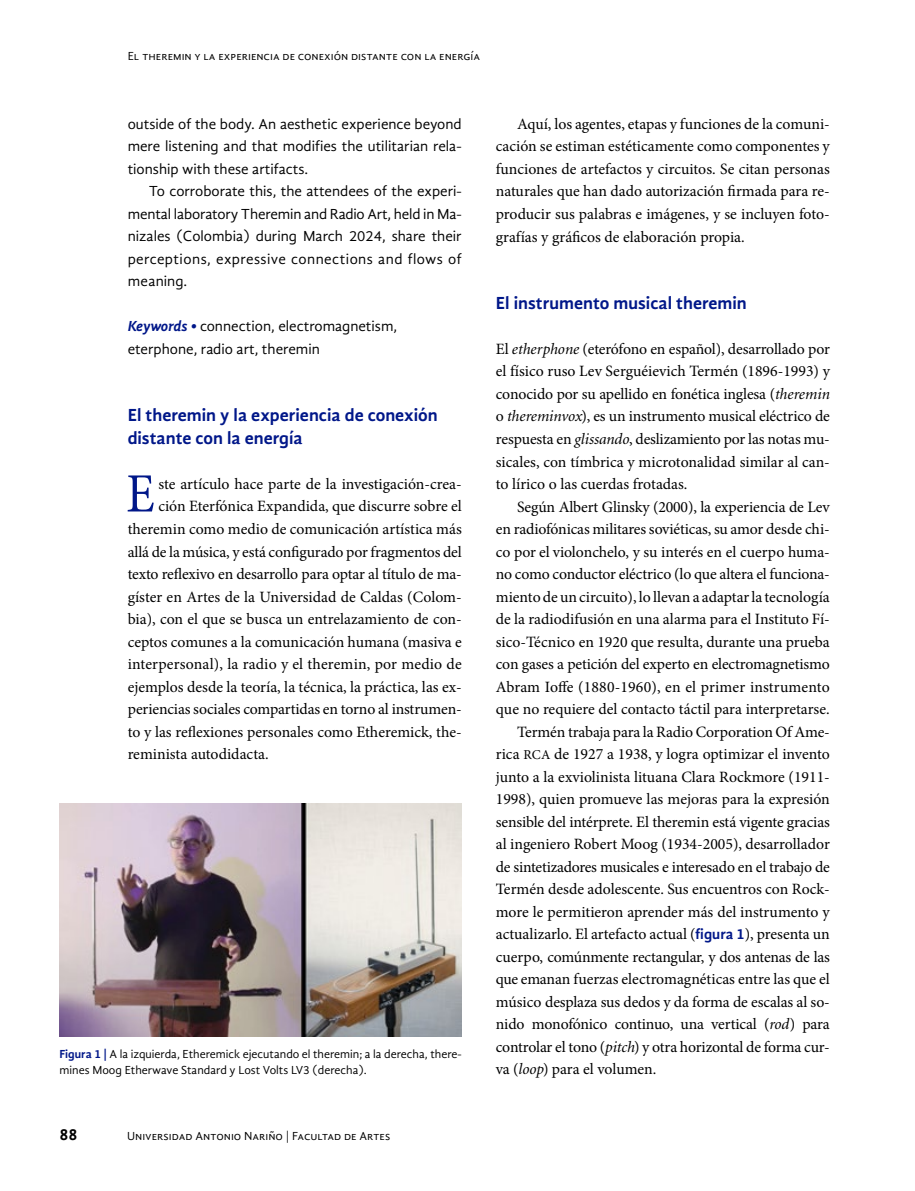
<style>
.page{position:relative;width:915px;height:1191px;background:#fff}
.page>*{position:absolute;margin:0;border:0;box-sizing:border-box;transform-origin:0 0}
.t1{font:55.35px "Minion Pro";color:#001789;scale:.91 1}
.t2{font:700 18px/22.5px "Gandhi Sans";color:#001789}
.t3{font:700 16.5px "Gandhi Sans";color:#000}
.t4{font:15.75px/22.5px "Minion Pro";letter-spacing:-.005em;color:#000;text-align:justify}
.t5{font:15px/22.5px "Gandhi Sans";color:#000;text-align:justify}
.t6{font:12px/16.5px "Gandhi Sans";color:#000}
.s1{font-weight:700;font-style:italic;color:#001789}
.s2{font-weight:700;color:#001789}
.s3{font-family:"Minion";font-style:italic}
.s4{font-size:13.5px}
.s5{font-family:"Gandhi Sans";font-weight:700;font-size:15px;color:#001789}
</style>
<div class="page">
<img style="left:60px;top:803px;width:401px;height:233px">
<p class="t6" style="left:128px;top:47px;width:354px">El theremin y la experiencia de conexión distante con la energía</p>
<p class="t5" style="left:128px;top:113px;width:335px">outside of the body. An aesthetic experience beyond mere listening and that modifies the utilitarian rela&shy;tionship with these artifacts.</p>
<p class="t5" style="left:128px;top:180px;width:335px;text-indent:21px">To corroborate this, the attendees of the experi&shy;mental laboratory Theremin and Radio Art, held in Ma&shy;nizales (Colombia) during March 2024, share their perceptions, expressive connections and flows of meaning.</p>
<p class="t5" style="left:128px;top:315px;width:271px"><span class="s1">Keywords •</span> connection, electromagnetism, eterphone, radio art, theremin</p>
<p class="t2" style="left:128px;top:404px;width:311px">El theremin y la experiencia de conexión distante con la energía</p>
<h1 class="t1" style="left:126px;top:457px;width:33px">E</h1>
<p class="t4" style="left:158px;top:473px;width:305px">ste artículo hace parte de la investigación-crea-</p>
<p class="t4" style="left:158px;top:495px;width:305px">ción Eterfónica Expandida, que discurre sobre el</p>
<p class="t4" style="left:128px;top:518px;width:335px">theremin como medio de comunicación artística más</p>
<p class="t4" style="left:128px;top:540px;width:335px">allá de la música, y está configurado por fragmentos del</p>
<p class="t4" style="left:128px;top:563px;width:334px">texto reflexivo en desarrollo para optar al título de ma-</p>
<p class="t4" style="left:128px;top:585px;width:335px">gíster en Artes de la Universidad de Caldas (Colom-</p>
<p class="t4" style="left:128px;top:608px;width:335px">bia), con el que se busca un entrelazamiento de con-</p>
<p class="t4" style="left:128px;top:630px;width:335px">ceptos comunes a la comunicación humana (masiva e</p>
<p class="t4" style="left:128px;top:653px;width:335px">interpersonal), la radio y el theremin, por medio de</p>
<p class="t4" style="left:128px;top:675px;width:335px">ejemplos desde la teoría, la técnica, la práctica, las ex-</p>
<p class="t4" style="left:128px;top:698px;width:333px">periencias sociales compartidas en torno al instrumen-</p>
<p class="t4" style="left:128px;top:720px;width:335px">to y las reflexiones personales como Etheremick, the-</p>
<p class="t4" style="left:128px;top:743px;width:142px">reminista autodidacta.</p>
<p class="t6" style="left:60px;top:1045px;width:403px"><span class="s2">Figura 1 |</span> A la izquierda, Etheremick ejecutando el theremin; a la derecha, there&shy;mines Moog Etherwave Standard y Lost Volts LV3 (derecha).</p>
<p class="t3" style="left:60px;top:1125px;width:20px">88</p>
<p class="t6" style="left:127px;top:1128px;width:264px">Universidad Antonio Nariño | Facultad de Artes</p>
<p class="t4" style="left:495px;top:113px;width:335px;text-indent:21px">Aquí, los agentes, etapas y funciones de la comuni&shy;cación se estiman estéticamente como componentes y funciones de artefactos y circuitos. Se citan personas naturales que han dado autorización firmada para re&shy;producir sus palabras e imágenes, y se incluyen foto&shy;grafías y gráficos de elaboración propia.</p>
<p class="t2" style="left:495px;top:291px;width:252px">El instrumento musical theremin</p>
<p class="t4" style="left:495px;top:338px;width:335px">El <span class="s3">etherphone</span> (eterófono en español), desarrollado por el físico ruso Lev Serguéievich Termén (1896-1993) y conocido por su apellido en fonética inglesa (<span class="s3">theremin </span>o <span class="s3">thereminvox</span>), es un instrumento musical eléctrico de respuesta en <span class="s3">glissando</span>, deslizamiento por las notas mu&shy;sicales, con tímbrica y microtonalidad similar al can&shy;to lírico o las cuerdas frotadas.</p>
<p class="t4" style="left:517px;top:495px;width:314px">Según Albert Glinsky (2000), la experiencia de Lev</p>
<p class="t4" style="left:495px;top:518px;width:335px">en radiofónicas militares soviéticas, su amor desde chi-</p>
<p class="t4" style="left:495px;top:540px;width:335px">co por el violonchelo, y su interés en el cuerpo huma-</p>
<p class="t4" style="left:495px;top:563px;width:334px">no como conductor eléctrico (lo que altera el funciona-</p>
<p class="t4" style="left:495px;top:585px;width:335px">miento de un circuito), lo llevan a adaptar la tecnología</p>
<p class="t4" style="left:495px;top:608px;width:335px">de la radiodifusión en una alarma para el Instituto Fí-</p>
<p class="t4" style="left:495px;top:630px;width:335px">sico-Técnico en 1920 que resulta, durante una prueba</p>
<p class="t4" style="left:495px;top:653px;width:335px">con gases a petición del experto en electromagnetismo</p>
<p class="t4" style="left:495px;top:675px;width:335px">Abram Ioffe (1880-1960), en el primer instrumento</p>
<p class="t4" style="left:495px;top:698px;width:335px">que no requiere del contacto táctil para interpretarse.</p>
<p class="t4" style="left:517px;top:720px;width:312px">Termén trabaja para la Radio Corporation Of Ame-</p>
<p class="t4" style="left:495px;top:743px;width:335px">rica <span class="s4">RCA</span> de 1927 a 1938, y logra optimizar el invento</p>
<p class="t4" style="left:495px;top:765px;width:335px">junto a la exviolinista lituana Clara Rockmore (1911-</p>
<p class="t4" style="left:495px;top:788px;width:335px">1998), quien promueve las mejoras para la expresión</p>
<p class="t4" style="left:495px;top:810px;width:335px">sensible del intérprete. El theremin está vigente gracias</p>
<p class="t4" style="left:495px;top:833px;width:335px">al ingeniero Robert Moog (1934-2005), desarrollador</p>
<p class="t4" style="left:495px;top:855px;width:335px">de sintetizadores musicales e interesado en el trabajo de</p>
<p class="t4" style="left:495px;top:878px;width:335px">Termén desde adolescente. Sus encuentros con Rock-</p>
<p class="t4" style="left:495px;top:900px;width:335px">more le permitieron aprender más del instrumento y</p>
<p class="t4" style="left:495px;top:923px;width:335px">actualizarlo. El artefacto actual (<span class="s5">figura 1</span>), presenta un</p>
<p class="t4" style="left:495px;top:945px;width:335px">cuerpo, comúnmente rectangular, y dos antenas de las</p>
<p class="t4" style="left:495px;top:968px;width:335px">que emanan fuerzas electromagnéticas entre las que el</p>
<p class="t4" style="left:495px;top:990px;width:335px">músico desplaza sus dedos y da forma de escalas al so-</p>
<p class="t4" style="left:495px;top:1013px;width:335px">nido monofónico continuo, una vertical (<span class="s3">rod</span>) para</p>
<p class="t4" style="left:495px;top:1035px;width:335px">controlar el tono (<span class="s3">pitch</span>) y otra horizontal de forma cur-</p>
<p class="t4" style="left:495px;top:1058px;width:162px">va (<span class="s3">loop</span>) para el volumen.</p>
</div>
